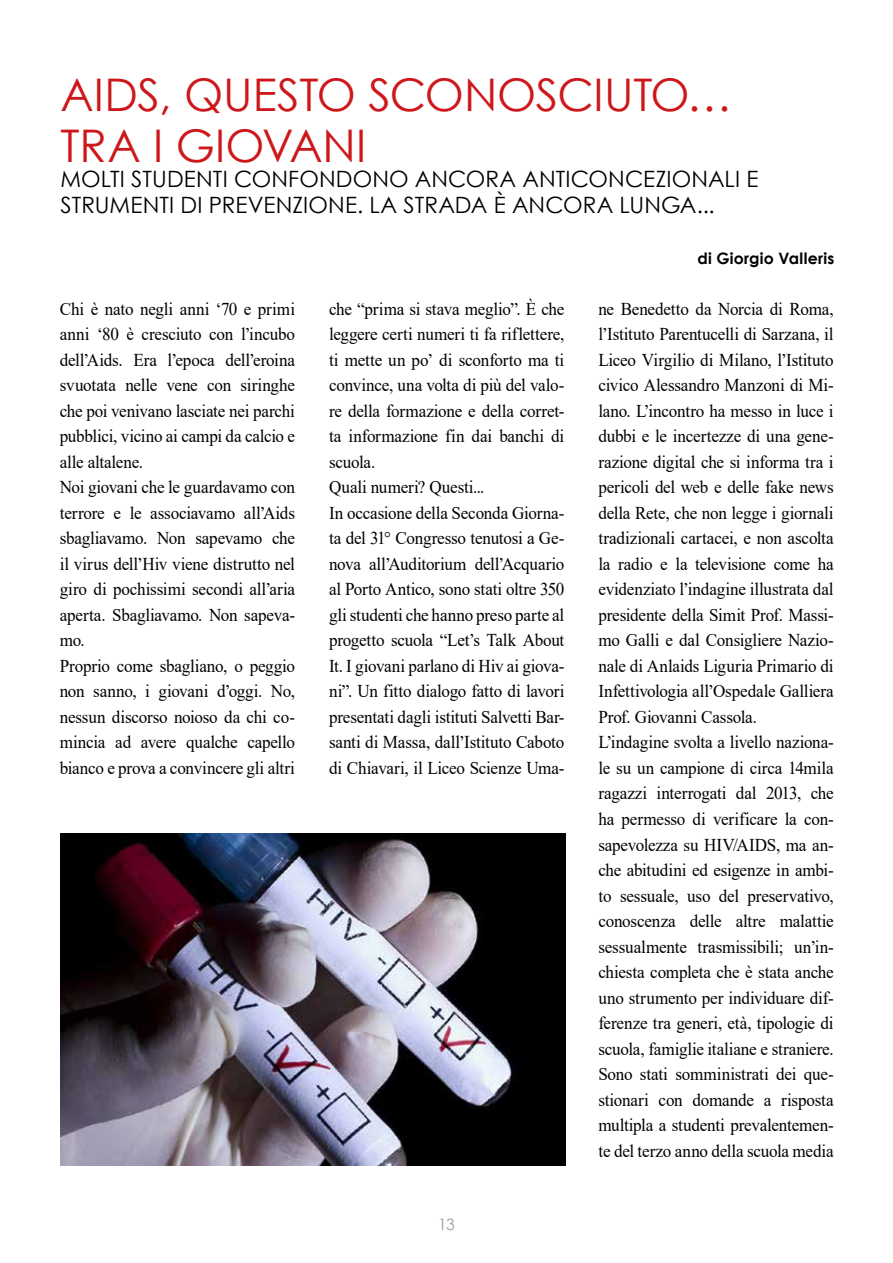
<style>
.page{position:relative;width:893px;height:1263px;background:#fff}
.page>*{position:absolute;margin:0;border:0;box-sizing:border-box;transform-origin:0 0}
.t1{font:45px/51px "Century Gothic";letter-spacing:-.005em;color:#cd171a}
.t2{font:22.5px "Century Gothic";color:#000}
.t3{font:18px/25.5px "Times New Roman";letter-spacing:-.01em;color:#000;scale:.95 1}
.t4{font:700 15.75px "Century Gothic";letter-spacing:.02em;color:#000}
.t5{font:15.75px "Century Gothic";color:#9d9d9c}
</style>
<div class="page">
<img style="left:61px;top:833px;width:504px;height:332px">
<h1 class="t1" style="left:61px;top:68px;width:673px">AIDS, QUESTO SCONOSCIUTO…<br>TRA I GIOVANI</h1>
<p class="t2" style="left:61px;top:163px;width:32px">MOLTI</p>
<p class="t2" style="left:131px;top:163px;width:13px">STUDENTI</p>
<p class="t2" style="left:234px;top:163px;width:19px">CONFONDONO</p>
<p class="t2" style="left:415px;top:163px;width:18px">ANCORA</p>
<p class="t2" style="left:522px;top:163px;width:15px">ANTICONCEZIONALI</p>
<p class="t2" style="left:746px;top:163px;width:11px">E</p>
<p class="t2" style="left:61px;top:189px;width:14px">STRUMENTI</p>
<p class="t2" style="left:181px;top:189px;width:43px">DI PREVENZIONE</p>
<p class="t2" style="left:357px;top:189px;width:62px">. LA STRADA</p>
<p class="t2" style="left:494px;top:189px;width:37px">È ANCORA</p>
<p class="t2" style="left:620px;top:189px;width:14px">LUN</p>
<p class="t2" style="left:661px;top:189px;width:55px">GA...</p>
<p class="t4" style="left:697px;top:246px;width:139px">di Giorgio Valleris</p>
<p class="t3" style="left:60px;top:295px;width:249px">Chi è nato negli anni ‘70 e primi anni ‘80 è cresciuto con l’incubo dell’Aids. Era l’epoca dell’eroina svuotata nelle vene con siringhe che poi venivano lasciate nei parchi pubblici, vicino ai campi da calcio e alle altalene.<br>Noi giovani che le guardavamo con terrore e le associavamo all’Aids sbagliavamo. Non sapevamo che il virus dell’Hiv viene distrutto nel giro di pochissimi secondi all’aria aperta. Sbagliavamo. Non sapeva&shy;mo.<br>Proprio come sbagliano, o peggio non sanno, i giovani d’oggi. No, nessun discorso noioso da chi co&shy;mincia ad avere qualche capello bianco e prova a convincere gli altri</p>
<p class="t3" style="left:329px;top:295px;width:249px">che “prima si stava meglio”. È che leggere certi numeri ti fa riflettere, ti mette un po’ di sconforto ma ti convince, una volta di più del valo&shy;re della formazione e della corret&shy;ta informazione fin dai banchi di scuola.<br>Quali numeri? Questi...<br>In occasione della Seconda Giorna&shy;ta del 31° Congresso tenutosi a Ge&shy;nova all’Auditorium dell’Acquario al Porto Antico, sono stati oltre 350 gli studenti che hanno preso parte al progetto scuola “Let’s Talk About It. I giovani parlano di Hiv ai giova&shy;ni”. Un fitto dialogo fatto di lavori presentati dagli istituti Salvetti Bar&shy;santi di Massa, dall’Istituto Caboto di Chiavari, il Liceo Scienze Uma-</p>
<p class="t3" style="left:598px;top:295px;width:249px">ne Benedetto da Norcia di Roma, l’Istituto Parentucelli di Sarzana, il Liceo Virgilio di Milano, l’Istituto civico Alessandro Manzoni di Mi&shy;lano. L’incontro ha messo in luce i dubbi e le incertezze di una gene&shy;razione digital che si informa tra i pericoli del web e delle fake news della Rete, che non legge i giornali tradizionali cartacei, e non ascolta la radio e la televisione come ha evidenziato l’indagine illustrata dal presidente della Simit Prof. Massi&shy;mo Galli e dal Consigliere Nazio&shy;nale di Anlaids Liguria Primario di Infettivologia all’Ospedale Galliera Prof. Giovanni Cassola.<br>L’indagine svolta a livello naziona&shy;le su un campione di circa 14mila ragazzi interrogati dal 2013, che ha permesso di verificare la con&shy;sapevolezza su HIV/AIDS, ma an&shy;che abitudini ed esigenze in ambi&shy;to sessuale, uso del preservativo, conoscenza delle altre malattie sessualmente trasmissibili; un’in&shy;chiesta completa che è stata anche uno strumento per individuare dif&shy;ferenze tra generi, età, tipologie di scuola, famiglie italiane e straniere.<br>Sono stati somministrati dei que&shy;stionari con domande a risposta multipla a studenti prevalentemen&shy;te del terzo anno della scuola media</p>
<p class="t5" style="left:438px;top:1213px;width:18px">13</p>
</div>
